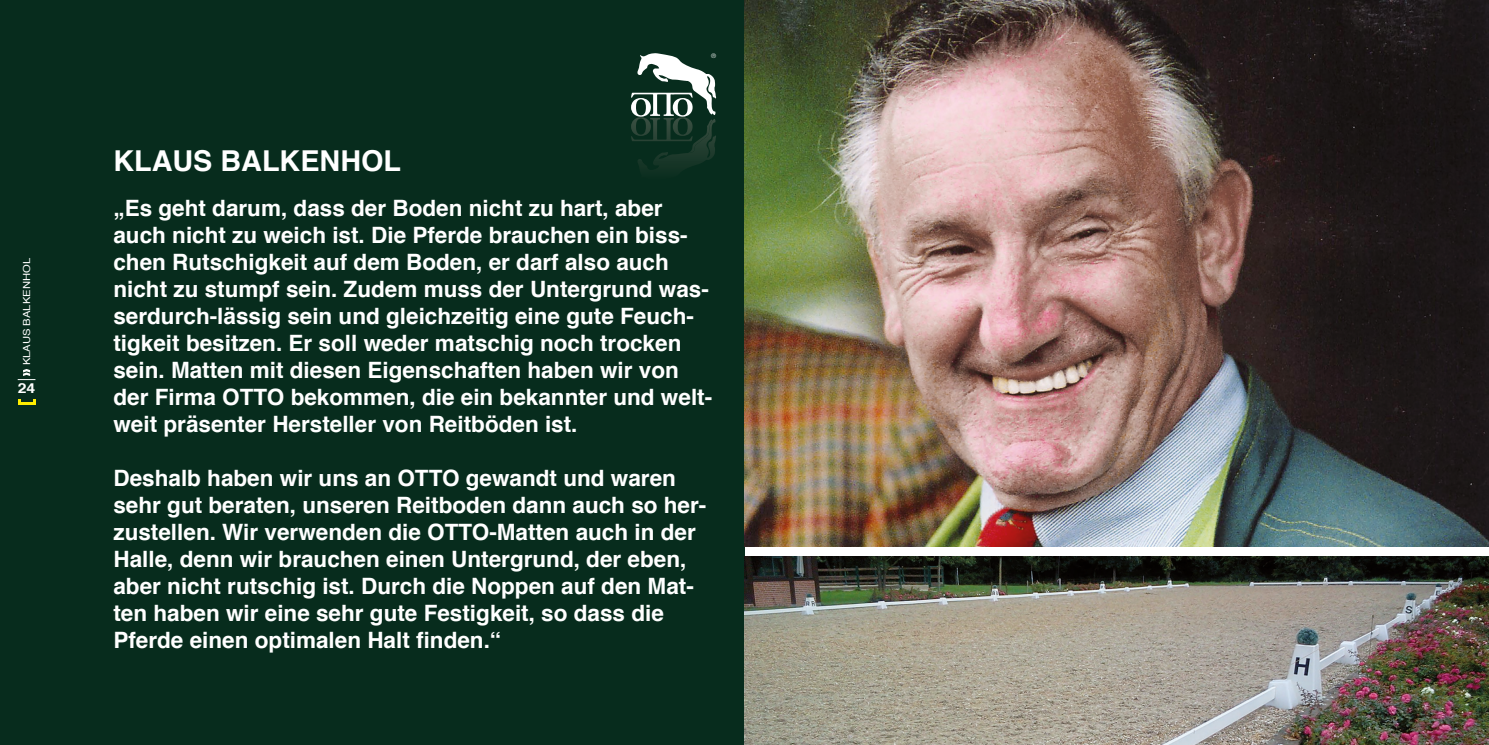
<style>
.page{position:relative;width:1489px;height:745px;background:#fff}
.page>*{position:absolute;margin:0;border:0;box-sizing:border-box;transform-origin:0 0}
.t1{font:700 28.75px "Helvetica";color:#fff}
.t2{font:700 22.5px/27px "Helvetica";color:#fff}
.t3{font:700 13.75px "Helvetica";color:#fff;scale:1.15 1}
.t4{font:9.75px "Helvetica";color:#fff;scale:1.15 1}
.t5{font:300 6.25px "Helvetica";color:#fff}
</style>
<div class="page">
<div style="left:0;top:0;width:744px;height:744px;background:#072c1d"></div>
<hr style="left:18px;top:401px;width:17px;height:3px;background:#ffed00">
<svg style="left:18px;top:369px;width:17px;height:11px"></svg>
<svg style="left:631px;top:53px;width:86px;height:116px"></svg>
<img style="left:744px;top:0;width:744px;height:546px">
<img style="left:744px;top:556px;width:744px;height:188px">
<p class="t4" style="left:19px;top:365px;width:95px;rotate:-90deg">KLAUS BALKENHOL</p>
<p class="t3" style="left:18px;top:377px;width:17px">24</p>
<p class="t5" style="left:711px;top:50px;width:6px">®</p>
<p class="t1" style="left:113px;top:137px;width:289px">KLAUS BALKENHOL</p>
<p class="t2" style="left:113px;top:194px;width:600px">„Es geht darum, dass der Boden nicht zu hart, aber auch nicht zu weich ist. Die Pferde brauchen ein biss&shy;chen Rutschigkeit auf dem Boden, er darf also auch nicht zu stumpf sein. Zudem muss der Untergrund was&shy;serdurch-lässig sein und gleichzeitig eine gute Feuch&shy;tigkeit besitzen. Er soll weder matschig noch trocken sein. Matten mit diesen Eigenschaften haben wir von der Firma OTTO bekommen, die ein bekannter und welt&shy;weit präsenter Hersteller von Reitböden ist.</p>
<p class="t2" style="left:113px;top:464px;width:594px">Deshalb haben wir uns an OTTO gewandt und waren sehr gut beraten, unseren Reitboden dann auch so her&shy;zustellen. Wir verwenden die OTTO-Matten auch in der Halle, denn wir brauchen einen Untergrund, der eben, aber nicht rutschig ist. Durch die Noppen auf den Mat&shy;ten haben wir eine sehr gute Festigkeit, so dass die Pferde einen optimalen Halt finden.“</p>
</div>
